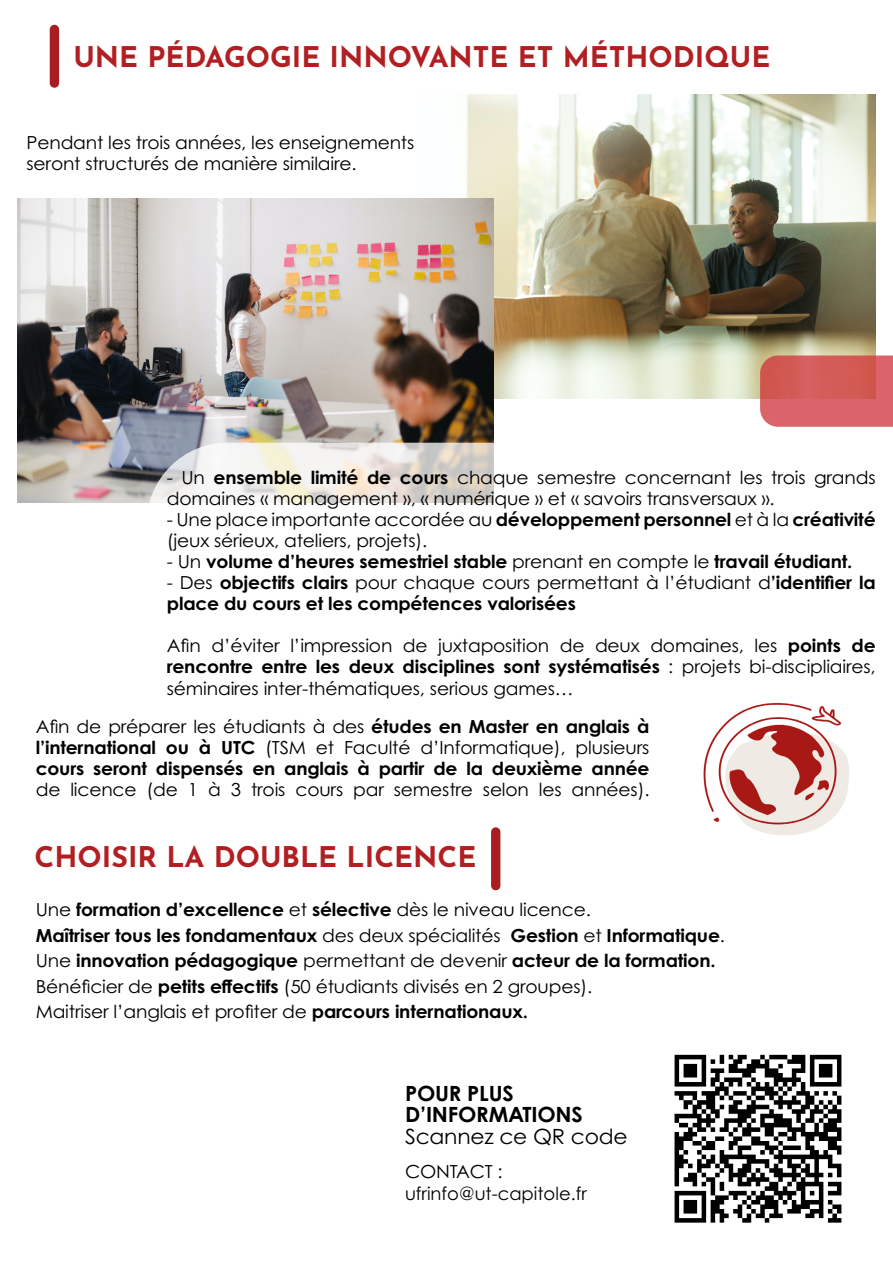
<style>
.page{position:relative;width:893px;height:1263px;background:#fff}
.page>*{position:absolute;margin:0;border:0;box-sizing:border-box;transform-origin:0 0}
.t1{font:700 28.5px "Josefin Sans";color:#b21f23}
.t2{font:700 21px "Century Gothic Pro";letter-spacing:-.01em;color:#000001;scale:1.04 1}
.t3{font:21px "Century Gothic Pro";letter-spacing:-.01em;color:#000001;scale:1.04 1}
.t4{font:18px/21px "Century Gothic Pro";letter-spacing:-.01em;color:#000001;scale:1.04 1}
.t5{font:700 18px/21px "Century Gothic Pro";letter-spacing:-.01em;color:#000001;scale:1.04 1}
.t6{font:18px "Century Gothic Pro";color:#000002}
.t7{font:18px "Century Gothic Pro";color:#000002;scale:1.04 1}
.s1{font-weight:700}
.s2{font-weight:400}
</style>
<div class="page">
<img style="left:466px;top:95px;width:409px;height:304px">
<div style="left:50px;top:25px;width:9px;height:63px;background:#a71d21;border-radius:5px"></div>
<img style="left:17px;top:198px;width:476px;height:304px">
<div style="left:147px;top:443px;width:723px;height:276px;background:#fff;border-radius:81px"></div>
<svg style="left:760px;top:355px;width:133px;height:72px;background:#d66260"></svg>
<img style="left:703px;top:702px;width:146px;height:133px">
<div style="left:491px;top:827px;width:9px;height:63px;background:#a71d21;border-radius:5px"></div>
<img style="left:674px;top:1054px;width:168px;height:169px">
<p class="t1" style="left:73px;top:32px;width:698px">UNE PÉDAGOGIE INNOVANTE ET MÉTHODIQUE</p>
<p class="t4" style="left:27px;top:132px;width:374px">Pendant les trois années, les enseignements</p>
<p class="t4" style="left:27px;top:153px;width:319px">seront structurés de manière similaire.</p>
<p class="t4" style="left:167px;top:467px;width:683px">- Un <span class="s1">ensemble limité de cours</span> chaque semestre concernant les trois grands domaines « management », « numérique » et « savoirs transversaux ».</p>
<p class="t4" style="left:167px;top:509px;width:683px">- Une place importante accordée au <span class="s1">développement personnel</span> et à la <span class="s1">créativité </span>(jeux sérieux, ateliers, projets).</p>
<p class="t5" style="left:167px;top:551px;width:661px"><span class="s2">- Un</span> volume d’heures semestriel stable <span class="s2">prenant en compte le</span> travail étudiant.</p>
<p class="t5" style="left:167px;top:572px;width:683px"><span class="s2">- Des</span> objectifs clairs <span class="s2">pour chaque cours permettant à l’étudiant d</span>’identifier la place du cours et les compétences valorisées</p>
<p class="t4" style="left:167px;top:635px;width:683px;text-align:justify">Afin d’éviter l’impression de juxtaposition de deux domaines, les <span class="s1">points de rencontre entre les deux disciplines sont systématisés</span> : projets bi-discipliaires, séminaires inter-thématiques, serious games…</p>
<p class="t4" style="left:36px;top:716px;width:592px;text-align:justify">Afin de préparer les étudiants à des <span class="s1">études en Master en anglais à l’international ou à UTC</span> (TSM et Faculté d’Informatique), plusieurs <span class="s1">cours seront dispensés en anglais à partir de la deuxième année </span>de licence (de 1 à 3 trois cours par semestre selon les années).</p>
<p class="t1" style="left:35px;top:831px;width:443px">CHOISIR LA DOUBLE LICENCE</p>
<p class="t5" style="left:36px;top:899px;width:535px"><span class="s2">Une</span> formation d’excellence <span class="s2">et</span> sélective <span class="s2">dès le niveau licence.</span></p>
<p class="t5" style="left:36px;top:924px;width:664px">Maîtriser tous les fondamentaux <span class="s2">des deux spécialités</span> Gestion <span class="s2">et</span> Informatique<span class="s2">.</span></p>
<p class="t5" style="left:36px;top:950px;width:655px"><span class="s2">Une</span> innovation pédagogique <span class="s2">permettant de devenir</span> acteur de la formation.</p>
<p class="t4" style="left:36px;top:976px;width:537px">Bénéficier de <span class="s1">petits effectifs</span> (50 étudiants divisés en 2 groupes).</p>
<p class="t4" style="left:36px;top:1001px;width:475px">Maitriser l’anglais et profiter de <span class="s1">parcours internationaux.</span></p>
<p class="t2" style="left:405px;top:1081px;width:106px">POUR PLUS</p>
<p class="t2" style="left:405px;top:1102px;width:172px">D’INFORMATIONS</p>
<p class="t3" style="left:405px;top:1124px;width:216px">Scannez ce QR code</p>
<p class="t7" style="left:405px;top:1161px;width:95px">CONTACT :</p>
<p class="t6" style="left:405px;top:1182px;width:183px">ufrinfo@ut-capitole.fr</p>
</div>
